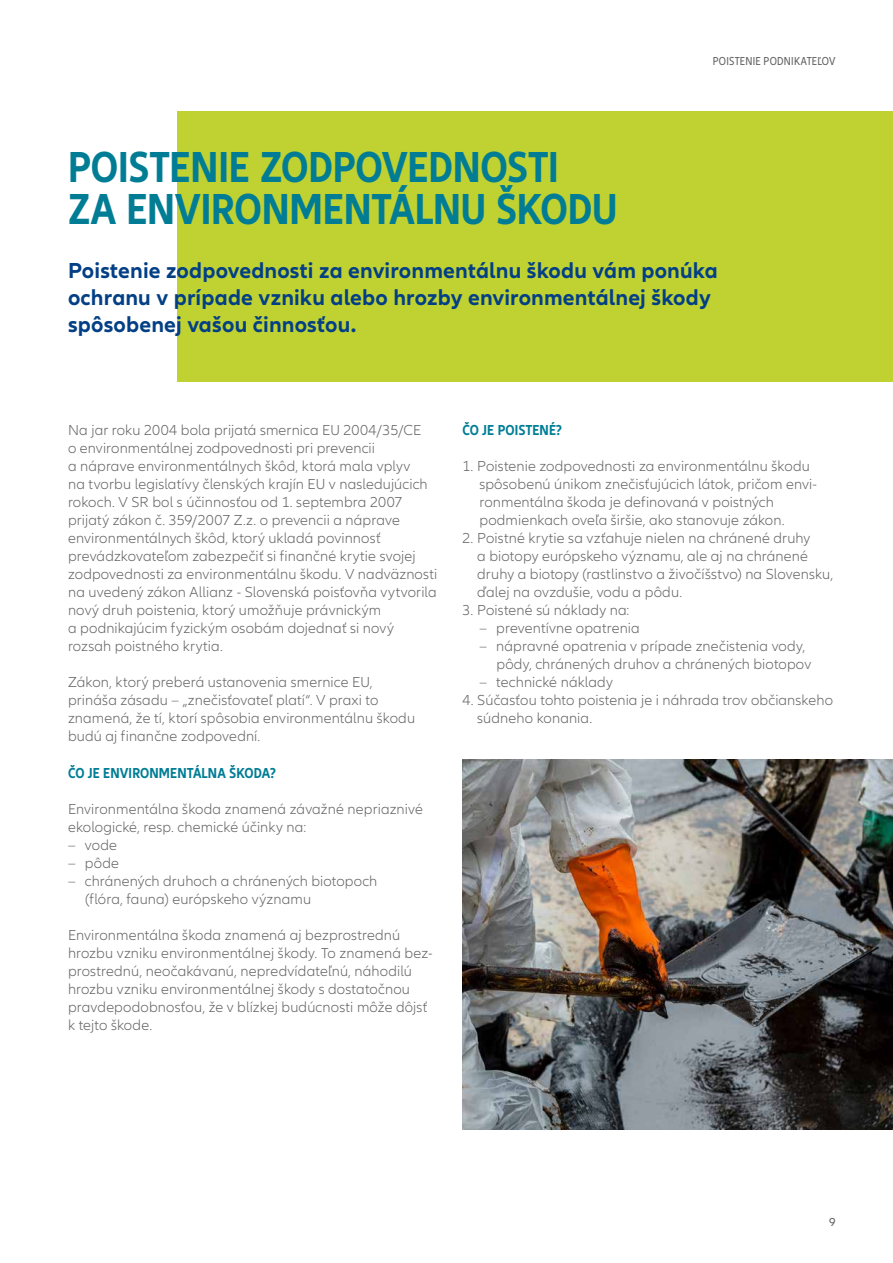
<style>
.page{position:relative;width:893px;height:1263px;background:#fff}
.page>*{position:absolute;margin:0;border:0;box-sizing:border-box;transform-origin:0 0}
.t1{font:700 condensed 45px/42px "Allianz Neo";letter-spacing:-.005em;color:#007d95}
.t2{font:700 22.5px/27px "Allianz Neo";letter-spacing:.005em;color:#033f85}
.t3{font:300 15px/18px "Allianz Neo";letter-spacing:.01em;color:#646363}
.t4{font:700 condensed 15px "Allianz Neo";letter-spacing:.01em;color:#007d95}
.t5{font:condensed 12px "Allianz Neo";letter-spacing:.025em;color:#646363}
.t6{font:12px "Allianz Neo";color:#646363}
</style>
<div class="page">
<hr style="left:892px;top:0;width:1px;height:1029px;background:#c0d232">
<div style="left:178px;top:111px;width:715px;height:270px;background:#c0d232"></div>
<img style="left:462px;top:759px;width:431px;height:371px">
<p class="t5" style="left:713px;top:55px;width:124px">POISTENIE PODNIKATEĽOV</p>
<h1 class="t1" style="left:68px;top:147px;width:550px">POISTENIE ZODPOVEDNOSTI<br>ZA ENVIRONMENTÁLNU ŠKODU</h1>
<h2 class="t2" style="left:68px;top:257px;width:651px">Poistenie zodpovednosti za environmentálnu škodu vám ponúka ochranu v prípade vzniku alebo hrozby environmentálnej škody spôsobenej vašou činnosťou.</h2>
<p class="t3" style="left:68px;top:422px;width:371px">Na jar roku 2004 bola prijatá smernica EU 2004/35/CE<br>o environmentálnej zodpovednosti pri prevencii<br>a náprave environmentálnych škôd, ktorá mala vplyv<br>na tvorbu legislatívy členských krajín EU v nasledujúcich rokoch. V SR bol s účinnosťou od 1. septembra 2007 prijatý zákon č. 359/2007 Z.z. o prevencii a náprave environmentálnych škôd, ktorý ukladá povinnosť prevádzkovateľom zabezpečiť si finančné krytie svojej zodpovednosti za environmentálnu škodu. V nadväznosti na uvedený zákon Allianz - Slovenská poisťovňa vytvorila nový druh poistenia, ktorý umožňuje právnickým<br>a podnikajúcim fyzickým osobám dojednať si nový rozsah poistného krytia.</p>
<p class="t3" style="left:68px;top:674px;width:349px">Zákon, ktorý preberá ustanovenia smernice EU, prináša zásadu – „znečisťovateľ platí“. V praxi to znamená, že tí, ktorí spôsobia environmentálnu škodu budú aj finančne zodpovední.</p>
<p class="t4" style="left:68px;top:764px;width:209px">ČO JE ENVIRONMENTÁLNA ŠKODA?</p>
<p class="t3" style="left:68px;top:800px;width:356px">Environmentálna škoda znamená závažné nepriaznivé ekologické, resp. chemické účinky na:</p>
<p class="t3" style="left:68px;top:836px;width:51px">– vode</p>
<p class="t3" style="left:68px;top:854px;width:53px">– pôde</p>
<p class="t3" style="left:85px;top:872px;width:294px;text-indent:-17px">– chránených druhoch a chránených biotopoch (flóra, fauna) európskeho významu</p>
<p class="t3" style="left:68px;top:926px;width:366px">Environmentálna škoda znamená aj bezprostrednú hrozbu vzniku environmentálnej škody. To znamená bez&shy;prostrednú, neočakávanú, nepredvídateľnú, náhodilú hrozbu vzniku environmentálnej škody s dostatočnou pravdepodobnosťou, že v blízkej budúcnosti môže dôjsť k tejto škode.</p>
<p class="t4" style="left:462px;top:422px;width:101px">ČO JE POISTENÉ?</p>
<p class="t3" style="left:479px;top:458px;width:339px;text-indent:-17px">1. Poistenie zodpovednosti za environmentálnu škodu spôsobenú únikom znečisťujúcich látok, pričom envi&shy;ronmentálna škoda je definovaná v poistných podmienkach oveľa širšie, ako stanovuje zákon.</p>
<p class="t3" style="left:477px;top:530px;width:357px;text-indent:-15px">2. Poistné krytie sa vzťahuje nielen na chránené druhy<br>a biotopy európskeho významu, ale aj na chránené druhy a biotopy (rastlinstvo a živočíšstvo) na Slovensku, ďalej na ovzdušie, vodu a pôdu.</p>
<p class="t3" style="left:462px;top:602px;width:169px">3. Poistené sú náklady na:</p>
<p class="t3" style="left:479px;top:620px;width:162px">– preventívne opatrenia</p>
<p class="t3" style="left:496px;top:638px;width:316px;text-indent:-17px">– nápravné opatrenia v prípade znečistenia vody, pôdy, chránených druhov a chránených biotopov</p>
<p class="t3" style="left:479px;top:674px;width:135px">– technické náklady</p>
<p class="t3" style="left:477px;top:692px;width:357px;text-indent:-15px">4. Súčasťou tohto poistenia je i náhrada trov občianskeho súdneho konania.</p>
<p class="t6" style="left:829px;top:1215px;width:8px">9</p>
</div>
